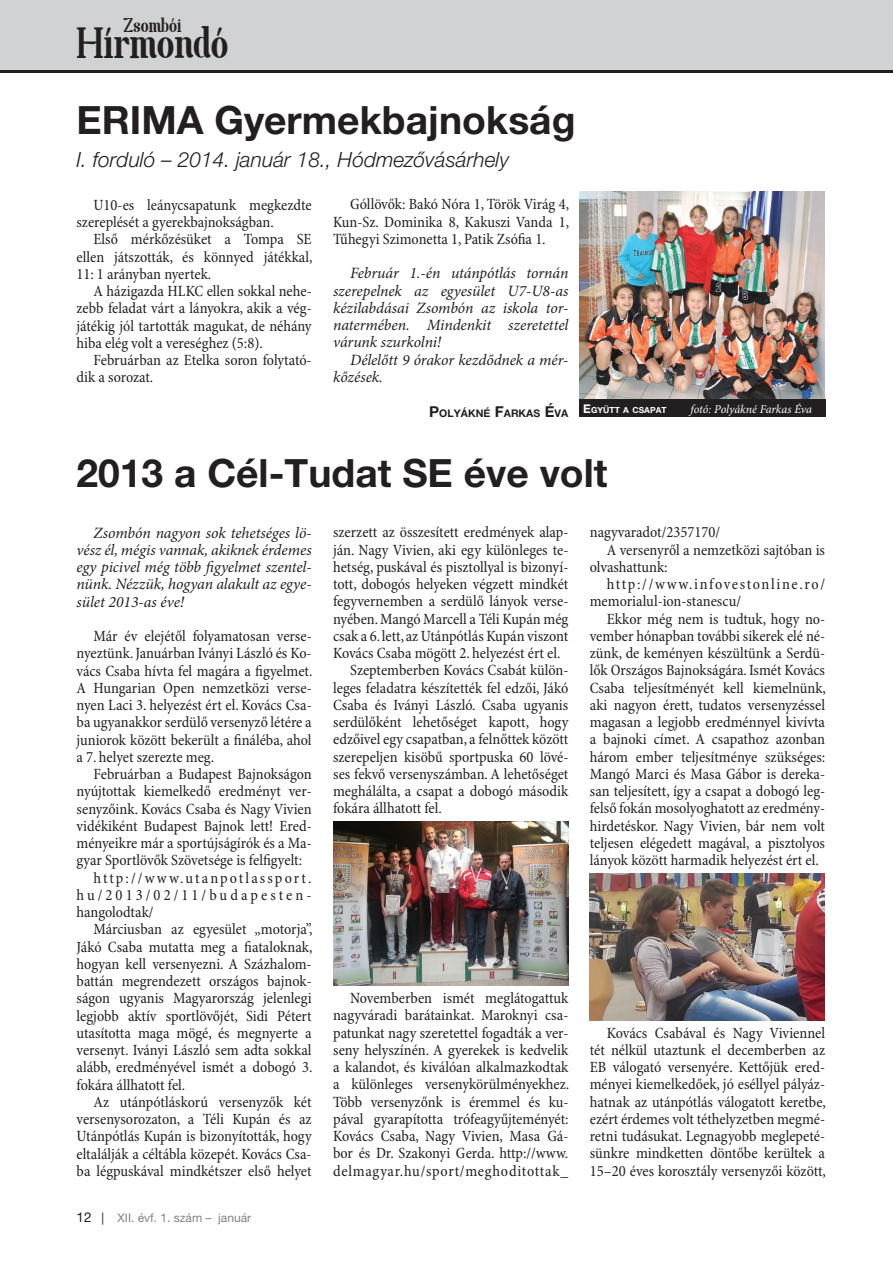
<style>
.page{position:relative;width:893px;height:1263px;background:#fff}
.page>*{position:absolute;margin:0;border:0;box-sizing:border-box;transform-origin:0 0}
.t1{font:41.7px "Spatha Serif";color:#231f20}
.t2{font:700 39px "Helvetica Neue LT Pro";color:#231f20}
.t3{font:italic 300 21px "Helvetica Neue LT Pro";color:#231f20}
.t4{font:18.9px "Spatha Serif";color:#231f20}
.t5{font:condensed 15.75px/17.2px "Minion Pro";color:#231f20;text-align:justify}
.t6{font:italic 15.75px/17.2px "Minion Pro";letter-spacing:-.005em;color:#231f20;text-align:justify}
.t7{font:condensed 15.75px "Minion Pro";letter-spacing:.1em;color:#231f20}
.t8{font:condensed 15.75px "Minion Pro";letter-spacing:.125em;color:#231f20}
.t9{font:condensed 15.75px "Minion Pro";letter-spacing:.195em;color:#231f20}
.t10{font:12px "Helvetica Neue LT Pro";color:#808285}
.t11{font:italic 12px "Minion Pro";letter-spacing:-.005em;color:#fff}
.t12{font:700 10.5px "Helvetica Neue LT Pro";letter-spacing:.005em;color:#231f20}
.t13{font:700 8.4px "Helvetica Neue LT Pro";letter-spacing:.005em;color:#fff}
.s1{font-size:15px}
.s2{font-size:12px}
.s3{font-size:13.5px;color:#231f20}
.s4{color:#231f20}
</style>
<div class="page">
<div style="left:0;top:0;width:893px;height:72px;background:#d1d2d4"></div>
<hr style="left:0;top:70px;width:893px;height:2px;background:#231f20">
<img style="left:579px;top:191px;width:246px;height:209px">
<div style="left:579px;top:400px;width:246px;height:17px;background:#231f20"></div>
<img style="left:333px;top:821px;width:235px;height:164px">
<img style="left:590px;top:874px;width:235px;height:146px">
<p class="t4" style="left:124px;top:13px;width:59px">Zsombói</p>
<h1 class="t1" style="left:77px;top:17px;width:153px">Hírmondó</h1>
<h2 class="t2" style="left:77px;top:96px;width:500px">ERIMA Gyermekbajnokság</h2>
<h3 class="t3" style="left:77px;top:147px;width:434px">I. forduló – 2014. január 18., Hódmezővásárhely</h3>
<p class="t5" style="left:77px;top:197px;width:237px;text-indent:17px">U10-es leánycsapatunk megkezdte szereplését a gyerekbajnokságban.</p>
<p class="t5" style="left:77px;top:231px;width:237px;text-indent:17px">Első mérkőzésüket a Tompa SE ellen játszották, és könnyed játékkal, 11: 1 arányban nyertek.</p>
<p class="t5" style="left:77px;top:283px;width:237px;text-indent:17px">A házigazda HLKC ellen sokkal nehe&shy;zebb feladat várt a lányokra, akik a vég&shy;játékig jól tartották magukat, de néhány hiba elég volt a vereséghez (5:8).</p>
<p class="t5" style="left:77px;top:352px;width:237px;text-indent:17px">Februárban az Etelka soron folytató&shy;dik a sorozat.</p>
<p class="t5" style="left:333px;top:196px;width:238px;text-indent:17px">Góllövők: Bakó Nóra 1, Török Virág 4, Kun-Sz. Dominika 8, Kakuszi Vanda 1, Tűhegyi Szimonetta 1, Patik Zsófia 1.</p>
<p class="t6" style="left:333px;top:265px;width:237px;text-indent:17px">Február 1.-én utánpótlás tornán szerepelnek az egyesület U7-U8-as kézilabdásai Zsombón az iskola tor&shy;natermében. Mindenkit szeretettel várunk szurkolni!</p>
<p class="t6" style="left:333px;top:351px;width:237px;text-indent:17px">Délelőtt 9 órakor kezdődnek a mér&shy;kőzések.</p>
<p class="t12" style="left:429px;top:407px;width:134px"><span class="s1">P</span>OLYÁKNÉ <span class="s1">F</span>ARKAS <span class="s1">É</span>VA</p>
<p class="t13" style="left:583px;top:404px;width:85px"><span class="s2">E</span>GYÜTT A CSAPAT</p>
<p class="t11" style="left:690px;top:401px;width:123px">fotó: Polyákné Farkas Éva</p>
<h2 class="t2" style="left:77px;top:449px;width:532px">2013 a Cél-Tudat SE éve volt</h2>
<p class="t6" style="left:77px;top:524px;width:237px;text-indent:17px">Zsombón nagyon sok tehetséges lö&shy;vész él, mégis vannak, akiknek érdemes egy picivel még több figyelmet szentel&shy;nünk. Nézzük, hogyan alakult az egye&shy;sület 2013-as éve!</p>
<p class="t5" style="left:77px;top:628px;width:237px;text-indent:17px">Már év elejétől folyamatosan verse&shy;nyeztünk. Januárban Iványi László és Ko&shy;vács Csaba hívta fel magára a figyelmet.<br>A Hungarian Open nemzetközi verse&shy;nyen Laci 3. helyezést ért el. Kovács Csa&shy;ba ugyanakkor serdülő versenyző létére a juniorok között bekerült a fináléba, ahol a 7. helyet szerezte meg.</p>
<p class="t5" style="left:94px;top:766px;width:220px">Februárban a Budapest Bajnokságon</p>
<p class="t5" style="left:77px;top:783px;width:237px">nyújtottak kiemelkedő eredményt ver-</p>
<p class="t5" style="left:77px;top:800px;width:237px">senyzőink. Kovács Csaba és Nagy Vivien</p>
<p class="t5" style="left:77px;top:818px;width:237px">vidékiként Budapest Bajnok lett! Ered-</p>
<p class="t5" style="left:77px;top:835px;width:237px">ményeikre már a sportújságírók és a Ma-</p>
<p class="t5" style="left:77px;top:852px;width:227px">gyar Sportlövők Szövetsége is felfigyelt:</p>
<p class="t8" style="left:94px;top:868px;width:219px">http://www.utanpotlassport.</p>
<p class="t9" style="left:77px;top:885px;width:236px">hu/2013/02/11/budapesten-</p>
<p class="t5" style="left:77px;top:904px;width:79px">hangolodtak/</p>
<p class="t5" style="left:94px;top:921px;width:221px">Márciusban az egyesület „motorja”,</p>
<p class="t5" style="left:77px;top:938px;width:237px">Jákó Csaba mutatta meg a fiataloknak,</p>
<p class="t5" style="left:77px;top:956px;width:237px">hogyan kell versenyezni. A Százhalom-</p>
<p class="t5" style="left:77px;top:973px;width:237px">battán megrendezett országos bajnok-</p>
<p class="t5" style="left:77px;top:990px;width:237px">ságon ugyanis Magyarország jelenlegi</p>
<p class="t5" style="left:77px;top:1007px;width:237px">legjobb aktív sportlövőjét, Sidi Pétert</p>
<p class="t5" style="left:77px;top:1025px;width:237px">utasította maga mögé, és megnyerte a</p>
<p class="t5" style="left:77px;top:1042px;width:237px">versenyt. Iványi László sem adta sokkal</p>
<p class="t5" style="left:77px;top:1059px;width:237px">alább, eredményével ismét a dobogó 3.</p>
<p class="t5" style="left:77px;top:1076px;width:110px">fokára állhatott fel.</p>
<p class="t5" style="left:94px;top:1094px;width:220px">Az utánpótláskorú versenyzők két</p>
<p class="t5" style="left:77px;top:1111px;width:237px">versenysorozaton, a Téli Kupán és az</p>
<p class="t5" style="left:77px;top:1128px;width:237px">Utánpótlás Kupán is bizonyították, hogy</p>
<p class="t5" style="left:77px;top:1145px;width:237px">eltalálják a céltábla közepét. Kovács Csa-</p>
<p class="t5" style="left:77px;top:1163px;width:237px">ba légpuskával mindkétszer első helyet</p>
<p class="t10" style="left:77px;top:1210px;width:176px"><span class="s3">12</span> <span class="s4">|</span> XII. évf. 1. szám – január</p>
<p class="t5" style="left:333px;top:524px;width:237px">szerzett az összesített eredmények alap-</p>
<p class="t5" style="left:333px;top:542px;width:237px">ján. Nagy Vivien, aki egy különleges te-</p>
<p class="t5" style="left:333px;top:559px;width:237px">hetség, puskával és pisztollyal is bizonyí-</p>
<p class="t5" style="left:333px;top:576px;width:237px">tott, dobogós helyeken végzett mindkét</p>
<p class="t5" style="left:333px;top:593px;width:237px">fegyvernemben a serdülő lányok verse-</p>
<p class="t5" style="left:333px;top:611px;width:237px">nyében. Mangó Marcell a Téli Kupán még</p>
<p class="t5" style="left:333px;top:628px;width:237px">csak a 6. lett, az Utánpótlás Kupán viszont</p>
<p class="t5" style="left:333px;top:645px;width:229px">Kovács Csaba mögött 2. helyezést ért el.</p>
<p class="t5" style="left:350px;top:662px;width:220px">Szeptemberben Kovács Csabát külön-</p>
<p class="t5" style="left:333px;top:680px;width:237px">leges feladatra készítették fel edzői, Jákó</p>
<p class="t5" style="left:333px;top:697px;width:237px">Csaba és Iványi László. Csaba ugyanis</p>
<p class="t5" style="left:333px;top:714px;width:237px">serdülőként lehetőséget kapott, hogy</p>
<p class="t5" style="left:333px;top:731px;width:237px">edzőivel egy csapatban, a felnőttek között</p>
<p class="t5" style="left:333px;top:749px;width:237px">szerepeljen kisöbű sportpuska 60 lövé-</p>
<p class="t5" style="left:333px;top:766px;width:237px">ses fekvő versenyszámban. A lehetőséget</p>
<p class="t5" style="left:333px;top:783px;width:237px">meghálálta, a csapat a dobogó második</p>
<p class="t5" style="left:333px;top:800px;width:110px">fokára állhatott fel.</p>
<p class="t5" style="left:333px;top:990px;width:238px;text-indent:17px">Novemberben ismét meglátogattuk nagyváradi barátainkat. Maroknyi csa&shy;patunkat nagy szeretettel fogadták a ver&shy;seny helyszínén. A gyerekek is kedvelik a kalandot, és kiválóan alkalmazkodtak a különleges versenykörülményekhez.<br>Több versenyzőnk is éremmel és ku&shy;pával gyarapította trófeagyűjteményét:<br>Kovács Csaba, Nagy Vivien, Masa Gá&shy;bor és Dr. Szakonyi Gerda. http://www. delmagyar.hu/sport/meghoditottak_</p>
<p class="t5" style="left:590px;top:524px;width:132px">nagyvaradot/2357170/</p>
<p class="t5" style="left:607px;top:542px;width:220px">A versenyről a nemzetközi sajtóban is</p>
<p class="t5" style="left:590px;top:559px;width:79px">olvashattunk:</p>
<p class="t7" style="left:607px;top:575px;width:220px">http://www.infovestonline.ro/</p>
<p class="t5" style="left:590px;top:593px;width:153px">memorialul-ion-stanescu/</p>
<p class="t5" style="left:607px;top:611px;width:220px">Ekkor még nem is tudtuk, hogy no-</p>
<p class="t5" style="left:590px;top:628px;width:237px">vember hónapban további sikerek elé né-</p>
<p class="t5" style="left:590px;top:645px;width:237px">zünk, de keményen készültünk a Serdü-</p>
<p class="t5" style="left:590px;top:662px;width:237px">lők Országos Bajnokságára. Ismét Kovács</p>
<p class="t5" style="left:590px;top:680px;width:238px">Csaba teljesítményét kell kiemelnünk,</p>
<p class="t5" style="left:590px;top:697px;width:237px">aki nagyon érett, tudatos versenyzéssel</p>
<p class="t5" style="left:590px;top:714px;width:237px">magasan a legjobb eredménnyel kivívta</p>
<p class="t5" style="left:590px;top:731px;width:237px">a bajnoki címet. A csapathoz azonban</p>
<p class="t5" style="left:590px;top:749px;width:237px">három ember teljesítménye szükséges:</p>
<p class="t5" style="left:590px;top:766px;width:237px">Mangó Marci és Masa Gábor is dereka-</p>
<p class="t5" style="left:590px;top:783px;width:237px">san teljesített, így a csapat a dobogó leg-</p>
<p class="t5" style="left:590px;top:800px;width:237px">felső fokán mosolyoghatott az eredmény-</p>
<p class="t5" style="left:590px;top:817px;width:237px">hirdetéskor. Nagy Vivien, bár nem volt</p>
<p class="t5" style="left:590px;top:835px;width:237px">teljesen elégedett magával, a pisztolyos</p>
<p class="t5" style="left:590px;top:852px;width:230px">lányok között harmadik helyezést ért el.</p>
<p class="t5" style="left:590px;top:1024px;width:238px;text-indent:17px">Kovács Csabával és Nagy Viviennel tét nélkül utaztunk el decemberben az EB válogató versenyére. Kettőjük ered&shy;ményei kiemelkedőek, jó eséllyel pályáz&shy;hatnak az utánpótlás válogatott keretbe, ezért érdemes volt téthelyzetben megmé&shy;retni tudásukat. Legnagyobb meglepeté&shy;sünkre mindketten döntőbe kerültek a 15–20 éves korosztály versenyzői között,</p>
</div>
